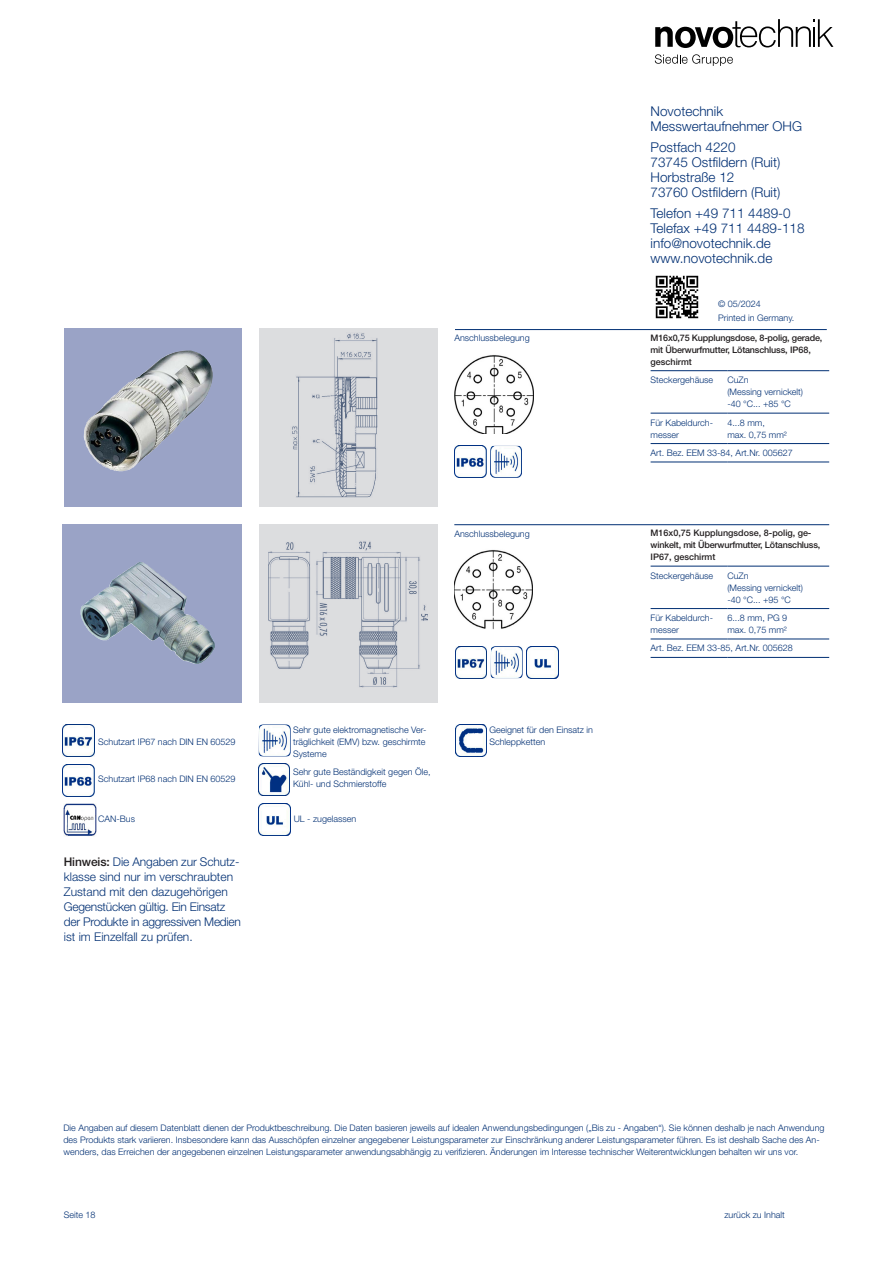
<style>
.page{position:relative;width:893px;height:1263px;background:#fff}
.page>*{position:absolute;margin:0;border:0;box-sizing:border-box;transform-origin:0 0}
.t1{font:300 13.5px "Helvetica Neue LT Std";color:#002f73}
.t2{font:300 12px/15px "Helvetica Neue LT Std";letter-spacing:-.01em;color:#002f73}
.zuück_zum_Inhalt{font:300 9px/12px "Helvetica Neue LT Std";color:#002f73}
.t3{font:500 9px/12px "Helvetica Neue LT Std";letter-spacing:-.02em;color:#231f20}
.t4{font:500 9px "Helvetica Neue LT Std";color:#231f20}
.s1{font-weight:500;color:#231f20}
</style>
<div class="page">
<svg style="left:655px;top:19px;width:178px;height:29px"></svg>
<svg style="left:655px;top:54px;width:78px;height:12px"></svg>
<img style="left:655px;top:275px;width:44px;height:44px">
<hr style="left:454px;top:524px;width:375px;height:1px;background:#002f73">
<div style="left:259px;top:328px;width:178px;height:179px;background:#dcdddf"></div>
<img style="left:292px;top:333px;width:86px;height:165px">
<div style="left:259px;top:524px;width:178px;height:178px;background:#dcdddf"></div>
<img style="left:269px;top:541px;width:158px;height:146px">
<div style="left:64px;top:328px;width:178px;height:179px;background:#9aa3c6"></div>
<img style="left:83px;top:350px;width:130px;height:121px">
<div style="left:62px;top:524px;width:180px;height:179px;background:#9aa3c6"></div>
<img style="left:80px;top:562px;width:135px;height:102px">
<hr style="left:651px;top:566px;width:76px;height:1px;background:#002f73">
<hr style="left:727px;top:566px;width:102px;height:1px;background:#002f73">
<hr style="left:651px;top:608px;width:76px;height:1px;background:#002f73">
<hr style="left:727px;top:608px;width:102px;height:1px;background:#002f73">
<hr style="left:651px;top:639px;width:76px;height:1px;background:#002f73">
<hr style="left:727px;top:639px;width:102px;height:1px;background:#002f73">
<hr style="left:651px;top:657px;width:76px;height:1px;background:#002f73">
<hr style="left:727px;top:657px;width:102px;height:1px;background:#002f73">
<img style="left:454px;top:355px;width:79px;height:78px">
<img style="left:454px;top:550px;width:79px;height:79px">
<hr style="left:651px;top:370px;width:76px;height:1px;background:#002f73">
<hr style="left:727px;top:370px;width:102px;height:1px;background:#002f73">
<hr style="left:651px;top:413px;width:76px;height:1px;background:#002f73">
<hr style="left:727px;top:413px;width:102px;height:1px;background:#002f73">
<hr style="left:651px;top:443px;width:76px;height:1px;background:#002f73">
<hr style="left:727px;top:443px;width:102px;height:1px;background:#002f73">
<hr style="left:651px;top:462px;width:76px;height:1px;background:#002f73">
<hr style="left:727px;top:462px;width:102px;height:1px;background:#002f73">
<hr style="left:455px;top:329px;width:372px;height:1px;background:#002f73">
<img style="left:62px;top:724px;width:32px;height:32px">
<img style="left:259px;top:724px;width:32px;height:32px">
<img style="left:455px;top:724px;width:32px;height:32px">
<img style="left:258px;top:764px;width:32px;height:32px">
<img style="left:62px;top:764px;width:32px;height:32px">
<img style="left:259px;top:804px;width:32px;height:32px">
<img style="left:64px;top:803px;width:32px;height:33px">
<img style="left:454px;top:446px;width:32px;height:32px">
<img style="left:490px;top:446px;width:32px;height:32px">
<img style="left:455px;top:646px;width:32px;height:32px">
<img style="left:491px;top:646px;width:32px;height:32px">
<img style="left:526px;top:646px;width:32px;height:32px">
<p class="zuück_zum_Inhalt" style="left:454px;top:332px;width:77px">Anschlussbelegung</p>
<p class="zuück_zum_Inhalt" style="left:454px;top:527px;width:77px">Anschlussbelegung</p>
<p class="zuück_zum_Inhalt" style="left:98px;top:735px;width:139px">Schutzart IP67 nach DIN EN 60529</p>
<p class="zuück_zum_Inhalt" style="left:98px;top:773px;width:139px">Schutzart IP68 nach DIN EN 60529</p>
<p class="zuück_zum_Inhalt" style="left:98px;top:812px;width:38px">CAN-Bus</p>
<p class="t2" style="left:64px;top:854px;width:177px"><span class="s1">Hinweis:</span> Die Angaben zur Schutz-</p>
<p class="t2" style="left:64px;top:869px;width:179px">klasse sind nur im verschraubten Zustand mit den dazugehörigen Gegenstücken gültig. Ein Einsatz der Produkte in aggressiven Medien</p>
<p class="t2" style="left:64px;top:929px;width:130px">ist im Einzelfall zu prüfen.</p>
<p class="zuück_zum_Inhalt" style="left:293px;top:723px;width:135px;text-align:justify">Sehr gute elektromagnetische Ver&shy;träglichkeit (EMV) bzw. geschirmte Systeme</p>
<p class="zuück_zum_Inhalt" style="left:293px;top:766px;width:139px">Sehr gute Beständigkeit gegen Öle,<br>Kühl- und Schmierstoffe</p>
<p class="zuück_zum_Inhalt" style="left:294px;top:812px;width:64px">UL - zugelassen</p>
<p class="zuück_zum_Inhalt" style="left:489px;top:723px;width:105px">Geeignet für den Einsatz in<br>Schleppketten</p>
<p class="t1" style="left:651px;top:103px;width:74px">Novotechnik</p>
<p class="t1" style="left:651px;top:118px;width:153px">Messwertaufnehmer OHG</p>
<p class="t1" style="left:651px;top:139px;width:87px">Postfach 4220</p>
<p class="t1" style="left:651px;top:154px;width:131px">73745 Ostfildern (Ruit)</p>
<p class="t1" style="left:651px;top:169px;width:85px">Horbstraße 12</p>
<p class="t1" style="left:651px;top:184px;width:131px">73760 Ostfildern (Ruit)</p>
<p class="t1" style="left:651px;top:205px;width:142px">Telefon +49 711 4489-0</p>
<p class="t1" style="left:651px;top:220px;width:155px">Telefax +49 711 4489-118</p>
<p class="t1" style="left:651px;top:235px;width:122px">info@novotechnik.de</p>
<p class="t1" style="left:651px;top:250px;width:123px">www.novotechnik.de</p>
<p class="zuück_zum_Inhalt" style="left:718px;top:298px;width:44px">© 05/2024</p>
<p class="zuück_zum_Inhalt" style="left:718px;top:311px;width:78px">Printed in Germany.</p>
<p class="t3" style="left:651px;top:331px;width:173px">M16x0,75 Kupplungsdose, 8-polig, gerade,</p>
<p class="t3" style="left:651px;top:343px;width:162px">mit Überwurfmutter, Lötanschluss, IP68, geschirmt</p>
<p class="zuück_zum_Inhalt" style="left:651px;top:374px;width:64px">Steckergehäuse</p>
<p class="zuück_zum_Inhalt" style="left:727px;top:374px;width:23px">CuZn</p>
<p class="zuück_zum_Inhalt" style="left:727px;top:386px;width:77px">(Messing vernickelt)</p>
<p class="zuück_zum_Inhalt" style="left:727px;top:398px;width:65px">-40 °C... +85 °C</p>
<p class="zuück_zum_Inhalt" style="left:651px;top:416px;width:64px">Für Kabeldurch&shy;messer</p>
<p class="zuück_zum_Inhalt" style="left:727px;top:416px;width:39px">4...8 mm,</p>
<p class="zuück_zum_Inhalt" style="left:727px;top:428px;width:61px">max. 0,75 mm²</p>
<p class="zuück_zum_Inhalt" style="left:651px;top:447px;width:144px">Art. Bez. EEM 33-84, Art.Nr. 005627</p>
<p class="t3" style="left:651px;top:527px;width:171px">M16x0,75 Kupplungsdose, 8-polig, ge&shy;winkelt, mit Überwurfmutter, Lötanschluss,</p>
<p class="t4" style="left:651px;top:551px;width:66px">IP67, geschirmt</p>
<p class="zuück_zum_Inhalt" style="left:651px;top:569px;width:64px">Steckergehäuse</p>
<p class="zuück_zum_Inhalt" style="left:727px;top:569px;width:23px">CuZn</p>
<p class="zuück_zum_Inhalt" style="left:727px;top:581px;width:77px">(Messing vernickelt)</p>
<p class="zuück_zum_Inhalt" style="left:727px;top:593px;width:65px">-40 °C... +95 °C</p>
<p class="zuück_zum_Inhalt" style="left:651px;top:612px;width:64px">Für Kabeldurch&shy;messer</p>
<p class="zuück_zum_Inhalt" style="left:727px;top:612px;width:61px">6...8 mm, PG 9</p>
<p class="zuück_zum_Inhalt" style="left:727px;top:624px;width:61px">max. 0,75 mm²</p>
<p class="zuück_zum_Inhalt" style="left:651px;top:642px;width:144px">Art. Bez. EEM 33-85, Art.Nr. 005628</p>
<p class="zuück_zum_Inhalt" style="left:63px;top:1122px;width:763px">Die Angaben auf diesem Datenblatt dienen der Produktbeschreibung. Die Daten basieren jeweils auf idealen Anwendungsbedingungen („Bis zu - Angaben“). Sie können deshalb je nach Anwendung des Produkts stark variieren. Insbesondere kann das Ausschöpfen einzelner angegebener Leistungsparameter zur Einschränkung anderer Leistungsparameter führen. Es ist deshalb Sache des An&shy;wenders, das Erreichen der angegebenen einzelnen Leistungsparameter anwendungsabhängig zu verifizieren. Änderungen im Interesse technischer Weiterentwicklungen behalten wir uns vor.</p>
<p class="zuück_zum_Inhalt" style="left:64px;top:1209px;width:33px">Seite 18</p>
<p class="zuück_zum_Inhalt" style="left:724px;top:1209px;width:62px">zurück zu Inhalt</p>
</div>
